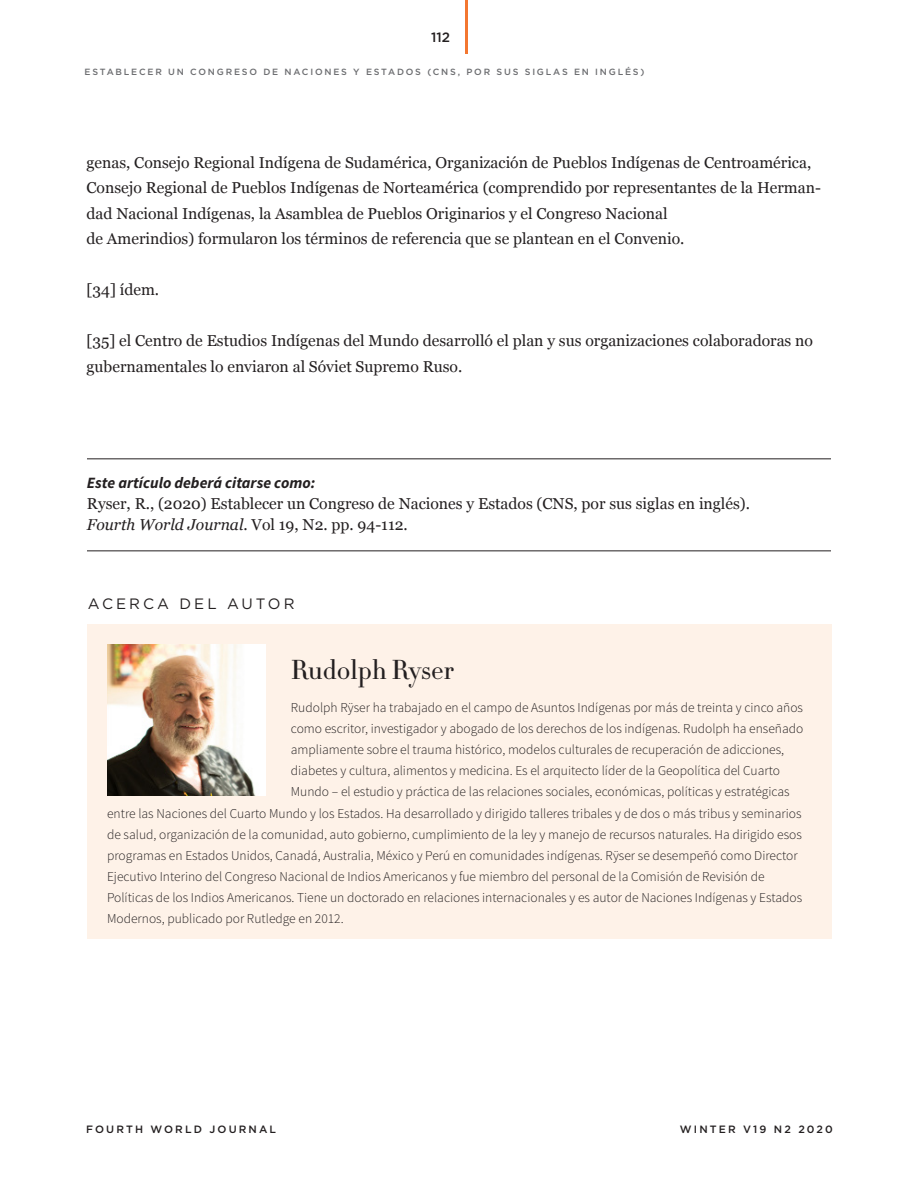
<style>
.page{position:relative;width:918px;height:1188px;background:#fff}
.page>*{position:absolute;margin:0;border:0;box-sizing:border-box;transform-origin:0 0}
.t1{font:300 27px "Didot 06";color:#231f20}
.text_body{font:15.75px/25.5px "Georgia";color:#231f20}
.t2{font:italic 700 15.75px "Source Sans Pro";color:#231f20}
.t3{font:15px "Gotham";letter-spacing:.2em;color:#231f20}
.t4{font:300 13.5px/21px "Source Sans Pro";color:#231f20}
.t5{font:500 13.5px "Gotham";color:#231f20}
.t6{font:500 10.65px "Gotham";letter-spacing:.2em;color:#231f20}
.t7{font:500 9px "Gotham";letter-spacing:.2em;color:#6c6d70}
.s1{font-style:italic}
</style>
<div class="page">
<div style="left:87px;top:624px;width:744px;height:315px;background:#fef2e8"></div>
<img style="left:107px;top:645px;width:159px;height:150px">
<hr style="left:87px;top:458px;width:744px;height:1px;background:#231f20">
<hr style="left:87px;top:550px;width:744px;height:1px;background:#231f20">
<hr style="left:465px;top:0;width:3px;height:54px;background:#f37731">
<p class="t5" style="left:431px;top:29px;width:20px">112</p>
<p class="t7" style="left:85px;top:67px;width:561px">ESTABLECER UN CONGRESO DE NACIONES Y ESTADOS (CNS, POR SUS SIGLAS EN INGLÉS)</p>
<p class="text_body" style="left:87px;top:149px;width:736px">genas, Consejo Regional Indígena de Sudamérica, Organización de Pueblos Indígenas de Centroamérica, Consejo Regional de Pueblos Indígenas de Norteamérica (comprendido por representantes de la Herman&shy;dad Nacional Indígenas, la Asamblea de Pueblos Originarios y el Congreso Nacional<br>de Amerindios) formularon los términos de referencia que se plantean en el Convenio.</p>
<p class="text_body" style="left:87px;top:276px;width:74px">[34] ídem.</p>
<p class="text_body" style="left:87px;top:327px;width:728px">[35] el Centro de Estudios Indígenas del Mundo desarrolló el plan y sus organizaciones colaboradoras no gubernamentales lo enviaron al Sóviet Supremo Ruso.</p>
<p class="t2" style="left:87px;top:473px;width:230px">Este artículo deberá citarse como:</p>
<p class="text_body" style="left:87px;top:493px;width:665px;line-height:21px">Ryser, R., (2020) Establecer un Congreso de Naciones y Estados (CNS, por sus siglas en inglés).<br><span class="s1">Fourth World Journal</span>. Vol 19, N2. pp. 94-112.</p>
<p class="t3" style="left:88px;top:595px;width:208px">ACERCA DEL AUTOR</p>
<p class="t1" style="left:291px;top:653px;width:165px">Rudolph Ryser</p>
<p class="t4" style="left:291px;top:697px;width:514px">Rudolph Rÿser ha trabajado en el campo de Asuntos Indígenas por más de treinta y cinco años como escritor, investigador y abogado de los derechos de los indígenas. Rudolph ha enseñado ampliamente sobre el trauma histórico, modelos culturales de recuperación de adicciones, diabetes y cultura, alimentos y medicina. Es el arquitecto líder de la Geopolítica del Cuarto Mundo – el estudio y práctica de las relaciones sociales, económicas, políticas y estratégicas</p>
<p class="t4" style="left:107px;top:804px;width:697px">entre las Naciones del Cuarto Mundo y los Estados. Ha desarrollado y dirigido talleres tribales y de dos o más tribus y seminarios de salud, organización de la comunidad, auto gobierno, cumplimiento de la ley y manejo de recursos naturales. Ha dirigido esos programas en Estados Unidos, Canadá, Australia, México y Perú en comunidades indígenas. Rÿser se desempeñó como Director Ejecutivo Interino del Congreso Nacional de Indios Americanos y fue miembro del personal de la Comisión de Revisión de Políticas de los Indios Americanos. Tiene un doctorado en relaciones internacionales y es autor de Naciones Indígenas y Estados Modernos, publicado por Rutledge en 2012.</p>
<p class="t6" style="left:86px;top:1123px;width:192px">FOURTH WORLD JOURNAL</p>
<p class="t6" style="left:680px;top:1123px;width:155px">WINTER V19 N2 2020</p>
</div>
